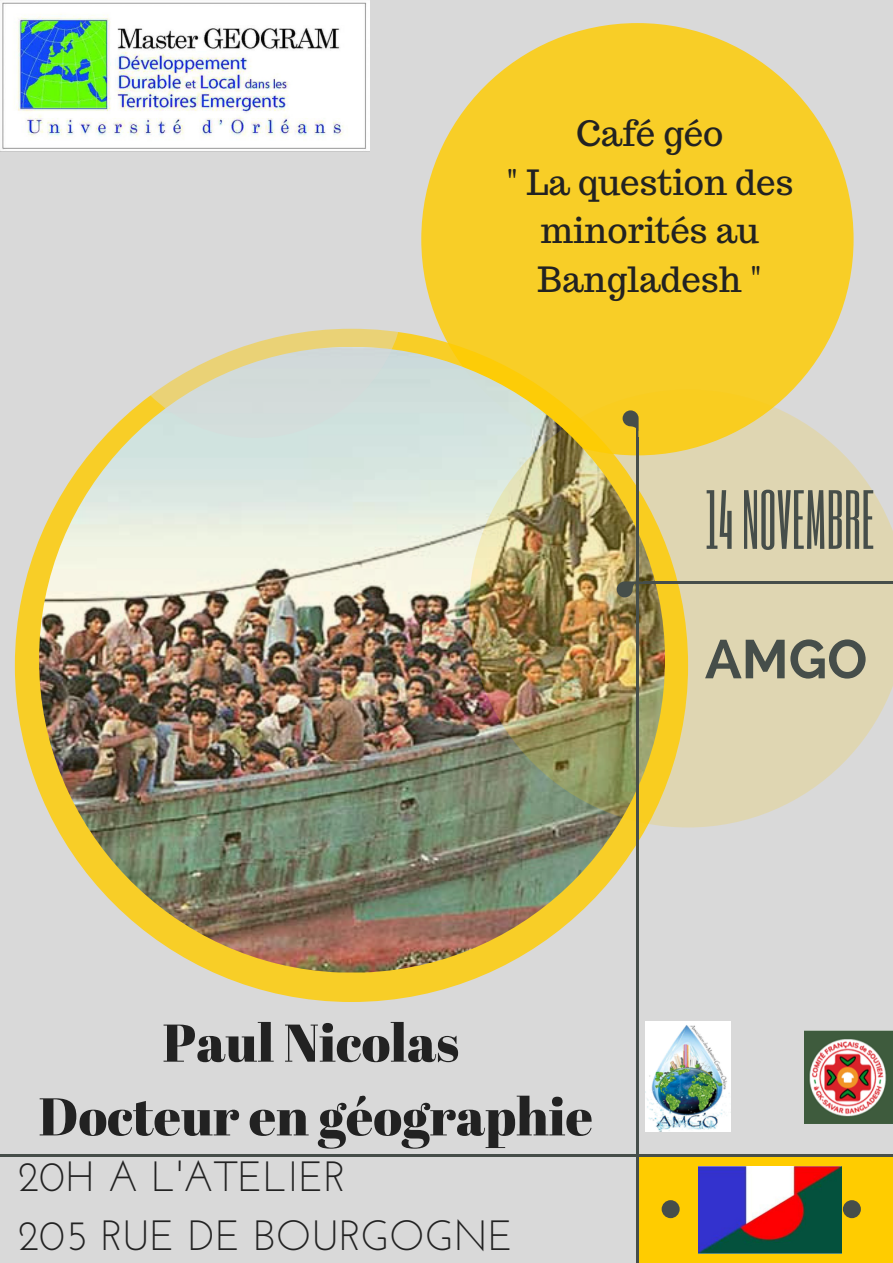
<style>
.page{position:relative;width:893px;height:1263px;background:#d9d9d9}
.page>*{position:absolute;margin:0;border:0;box-sizing:border-box;transform-origin:0 0}
.t1{font:69.53px "Six Caps";color:#464e4a}
.t2{font:700 54.38px "Raleway";color:#464e4a}
.t3{font:52.95px/73.7px "Abril Fatface";color:#222;text-align:center}
.t4{font:42.3px/59.1px "Josefin Sans";color:#222}
.t5{font:34.8px/48.4px "Trocchi";color:#222;text-align:center}
</style>
<div class="page">
<div style="left:421px;top:23px;width:433px;height:432px;background:#f8ce27;border-radius:50%"></div>
<div style="left:15px;top:329px;width:673px;height:673px;background:#f8ce27;border-radius:50%"></div>
<img style="left:39px;top:347px;width:626px;height:625px;border-radius:307px">
<img style="left:469px;top:389px;width:424px;height:438px">
<hr style="left:636px;top:437px;width:2px;height:826px;background:#464e4a">
<svg style="left:623px;top:410px;width:16px;height:28px"></svg>
<hr style="left:644px;top:582px;width:249px;height:2px;background:#464e4a">
<svg style="left:617px;top:581px;width:27px;height:16px"></svg>
<div style="left:105px;top:138px;width:300px;height:300px;background:#d9d9d9;border-radius:50%"></div>
<div style="left:639px;top:1156px;width:254px;height:107px;background:#fc0"></div>
<hr style="left:0;top:1154px;width:893px;height:3px;background:#464e4a">
<div style="left:662px;top:1200px;width:18px;height:18px;background:#464e4a;border-radius:50%"></div>
<div style="left:843px;top:1200px;width:18px;height:18px;background:#464e4a;border-radius:50%"></div>
<img style="left:646px;top:1022px;width:85px;height:109px">
<img style="left:805px;top:1031px;width:88px;height:92px">
<img style="left:698px;top:1166px;width:143px;height:87px">
<img style="left:0;top:0;width:369px;height:152px">
<p class="t5" style="left:506px;top:109px;width:289px">Café géo<br>" La question des minorités au<br>Bangladesh "</p>
<h1 class="t1" style="left:705px;top:472px;width:170px">14NOVEMBRE</h1>
<h2 class="t2" style="left:705px;top:627px;width:164px">AMGO</h2>
<h3 class="t3" style="left:39px;top:1004px;width:556px">Paul Nicolas<br>Docteur en géographie</h3>
<p class="t4" style="left:18px;top:1150px;width:497px">20H A L'ATELIER<br>205 RUE DE BOURGOGNE</p>
</div>
